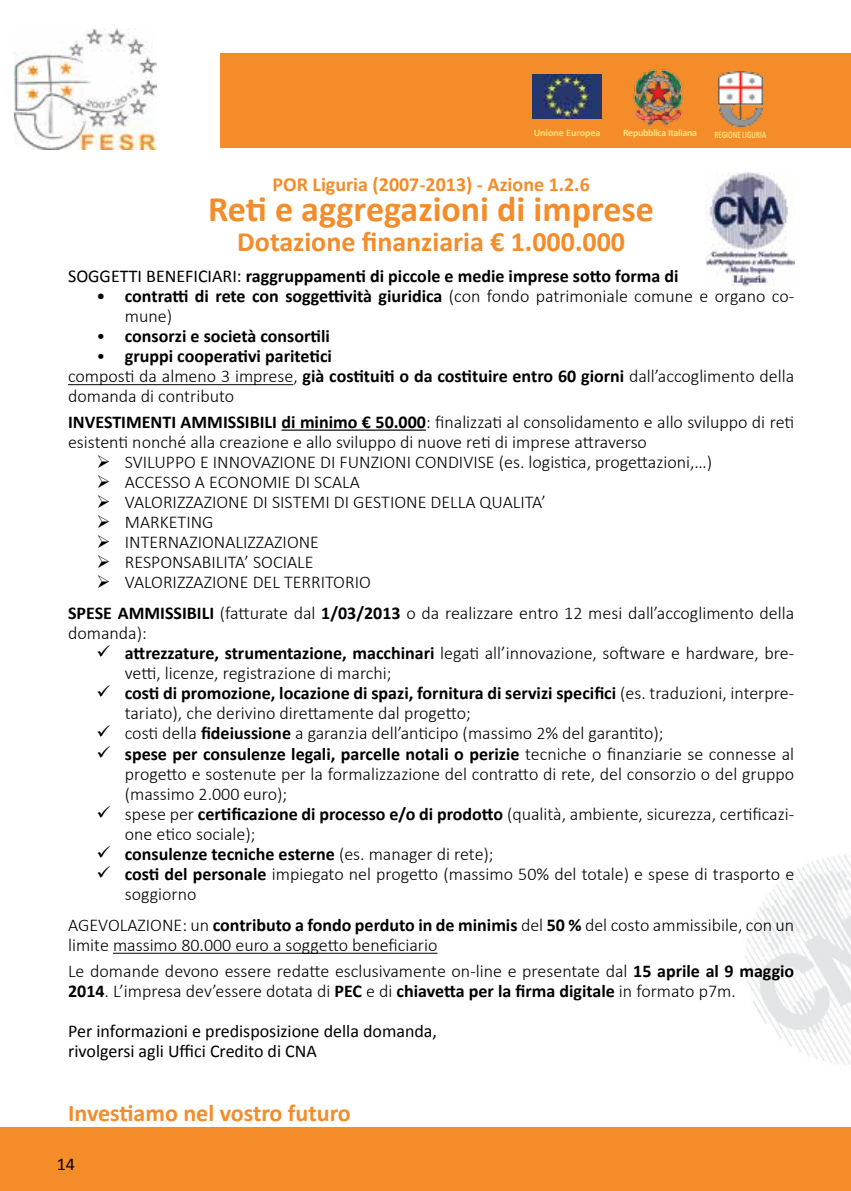
<style>
.page{position:relative;width:851px;height:1191px;background:#fff}
.page>*{position:absolute;margin:0;border:0;box-sizing:border-box;transform-origin:0 0}
.t1{font:700 36px "Calibri";color:#f38c29}
.t2{font:700 28px "Calibri";color:#f38c29}
.t3{font:700 24px "Calibri";color:#f38c29}
.t4{font:700 20px "Calibri";color:#f38c29}
.t5{font:300 18px/20px "Calibri";color:#000}
.t6{font:700 18px "Calibri";color:#000}
.t7{font:18px/20px "Calibri";color:#000}
.t8{font:700 10px "Calibri";letter-spacing:-.03em;color:#ffe47c}
.t9{font:700 10px "Calibri";letter-spacing:-.005em;color:#ffe47c;scale:.69 1}
.t10{font:700 10px "Calibri";letter-spacing:-.005em;color:#ffe47c}
.s1{font-weight:400}
.s2{font-weight:700}
.s3{font-weight:300}
</style>
<div class="page">
<img style="left:745px;top:855px;width:105px;height:210px">
<div style="left:0;top:1127px;width:850px;height:64px;background:#f38c29"></div>
<div style="left:220px;top:53px;width:630px;height:95px;background:#f38c29"></div>
<img style="left:14px;top:29px;width:143px;height:121px">
<img style="left:532px;top:75px;width:69px;height:44px">
<img style="left:633px;top:69px;width:50px;height:58px">
<img style="left:718px;top:72px;width:44px;height:54px">
<hr style="left:68px;top:384px;width:225px;height:1px;background:#000">
<hr style="left:281px;top:429px;width:145px;height:2px;background:#000">
<hr style="left:113px;top:952px;width:324px;height:1px;background:#000">
<img style="left:705px;top:173px;width:89px;height:113px">
<p class="t10" style="left:533px;top:126px;width:68px">Unione Europea</p>
<p class="t8" style="left:623px;top:126px;width:75px">Repubblica Italiana</p>
<p class="t9" style="left:714px;top:128px;width:76px">Regione liguria</p>
<p class="t4" style="left:272px;top:171px;width:318px">POR Liguria (2007-2013) - Azione 1.2.6</p>
<h1 class="t1" style="left:208px;top:186px;width:447px">Reti e aggregazioni di imprese</h1>
<h2 class="t2" style="left:237px;top:224px;width:389px">Dotazione finanziaria € 1.000.000</h2>
<p class="t6" style="left:68px;top:265px;width:611px"><span class="s1">SOGGETTI BENEFICIARI:</span> raggruppamenti di piccole e medie imprese sotto forma di</p>
<p class="t5" style="left:125px;top:286px;width:670px;text-indent:-28px"><span class="s1">•</span> <span class="s2">contratti di rete con soggettività giuridica</span> (con fondo patrimoniale comune e organo co&shy;mune)</p>
<p class="t6" style="left:96px;top:325px;width:235px"><span class="s3">•</span> consorzi e società consortili</p>
<p class="t5" style="left:68px;top:346px;width:727px;text-indent:28px">• <span class="s2">gruppi cooperativi paritetici<br></span>composti da almeno 3 imprese, <span class="s2">già costituiti o da costituire entro 60 giorni</span> dall’accoglimento della domanda di contributo</p>
<p class="t5" style="left:68px;top:412px;width:727px"><span class="s2">INVESTIMENTI AMMISSIBILI di minimo € 50.000</span>: finalizzati al consolidamento e allo sviluppo di reti esistenti nonché alla creazione e allo sviluppo di nuove reti di imprese attraverso</p>
<p class="t5" style="left:96px;top:452px;width:617px">➢ SVILUPPO E INNOVAZIONE DI FUNZIONI CONDIVISE (es. logistica, progettazioni,…)</p>
<p class="t5" style="left:96px;top:472px;width:265px">➢ ACCESSO A ECONOMIE DI SCALA</p>
<p class="t5" style="left:96px;top:492px;width:451px">➢ VALORIZZAZIONE DI SISTEMI DI GESTIONE DELLA QUALITA’</p>
<p class="t5" style="left:96px;top:512px;width:118px">➢ MARKETING</p>
<p class="t5" style="left:96px;top:532px;width:224px">➢ INTERNAZIONALIZZAZIONE</p>
<p class="t5" style="left:96px;top:552px;width:218px">➢ RESPONSABILITA’ SOCIALE</p>
<p class="t5" style="left:68px;top:566px;width:727px;line-height:31.4px;text-indent:28px">➢ VALORIZZAZIONE DEL TERRITORIO<br><span class="s2">SPESE AMMISSIBILI</span> (fatturate dal <span class="s2">1/03/2013</span> o da realizzare entro 12 mesi dall’accoglimento della</p>
<p class="t5" style="left:68px;top:623px;width:80px">domanda):</p>
<p class="t5" style="left:125px;top:643px;width:670px;text-indent:-28px">✓ <span class="s2">attrezzature, strumentazione, macchinari</span> legati all’innovazione, software e hardware, bre&shy;vetti, licenze, registrazione di marchi;</p>
<p class="t5" style="left:125px;top:683px;width:670px;text-indent:-28px">✓ <span class="s2">costi di promozione, locazione di spazi, fornitura di servizi specifici</span> (es. traduzioni, interpre&shy;tariato), che derivino direttamente dal progetto;</p>
<p class="t5" style="left:96px;top:723px;width:568px">✓ costi della <span class="s2">fideiussione</span> a garanzia dell’anticipo (massimo 2% del garantito);</p>
<p class="t5" style="left:125px;top:743px;width:671px;text-align:justify;text-indent:-28px">✓ <span class="s2">spese per consulenze legali, parcelle notali o perizie</span> tecniche o finanziarie se connesse al progetto e sostenute per la formalizzazione del contratto di rete, del consorzio o del gruppo (massimo 2.000 euro);</p>
<p class="t5" style="left:125px;top:803px;width:670px;text-indent:-28px">✓ spese per <span class="s2">certificazione di processo e/o di prodotto</span> (qualità, ambiente, sicurezza, certificazi&shy;one etico sociale);</p>
<p class="t6" style="left:96px;top:842px;width:398px">✓ consulenze tecniche esterne <span class="s3">(es. manager di rete);</span></p>
<p class="t5" style="left:125px;top:863px;width:670px;text-indent:-28px">✓ <span class="s2">costi del personale</span> impiegato nel progetto (massimo 50% del totale) e spese di trasporto e soggiorno</p>
<p class="t5" style="left:68px;top:914px;width:727px">AGEVOLAZIONE: un <span class="s2">contributo a fondo perduto in de minimis</span> del <span class="s2">50 %</span> del costo ammissibile, con un limite massimo 80.000 euro a soggetto beneficiario</p>
<p class="t5" style="left:68px;top:960px;width:727px">Le domande devono essere redatte esclusivamente on-line e presentate dal <span class="s2">15 aprile al 9 maggio<br>2014</span>. L’impresa dev’essere dotata di <span class="s2">PEC</span> e di <span class="s2">chiavetta per la firma digitale</span> in formato p7m.</p>
<p class="t7" style="left:68px;top:1020px;width:370px">Per informazioni e predisposizione della domanda, rivolgersi agli Uffici Credito di CNA</p>
<h3 class="t3" style="left:68px;top:1097px;width:284px">Investiamo nel vostro futuro</h3>
<p class="t7" style="left:57px;top:1153px;width:20px">14</p>
</div>
